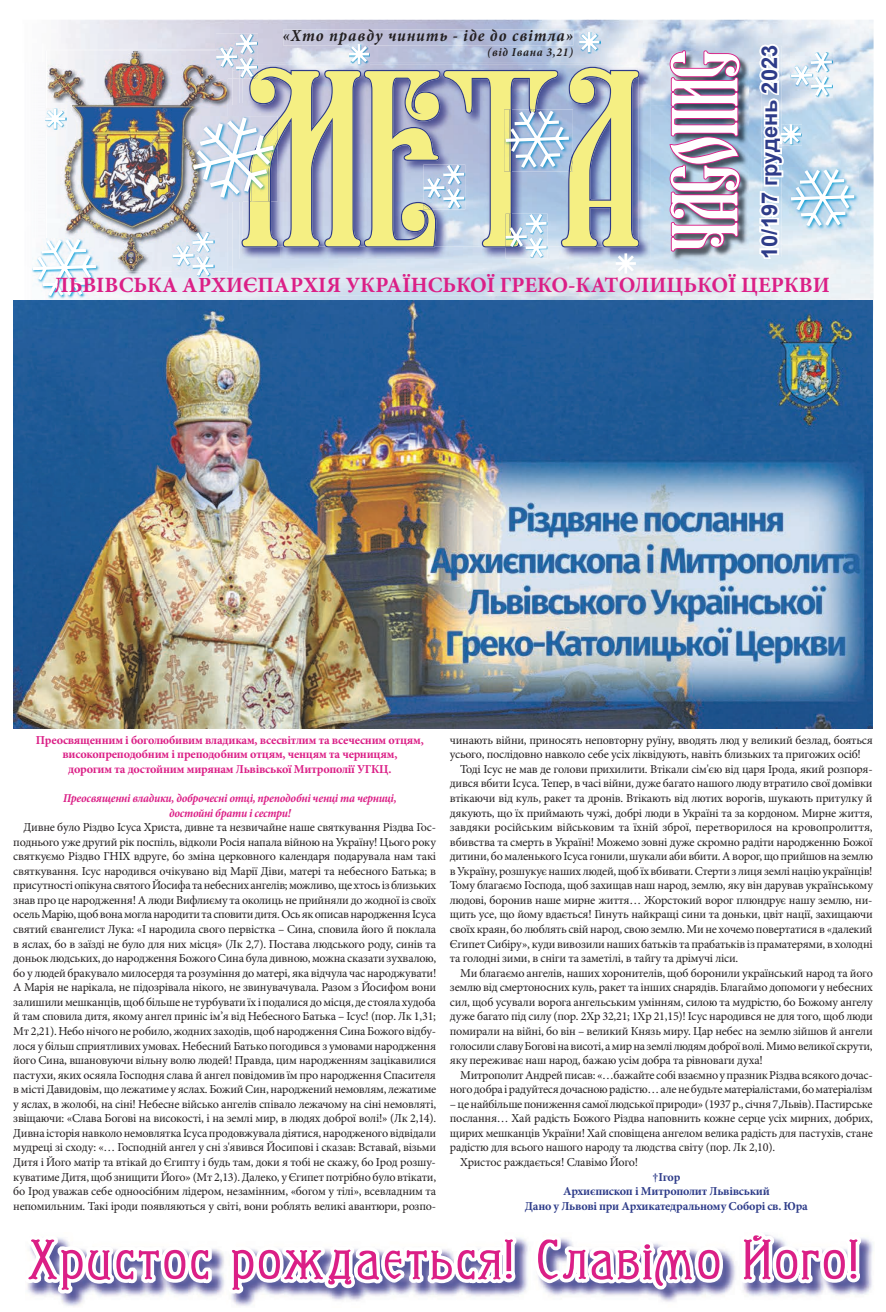
<style>
.page{position:relative;width:886px;height:1312px;background:#fff}
.page>*{position:absolute;margin:0;border:0;box-sizing:border-box;transform-origin:0 0}
.t1{font:242.5px "Ancient Kyiv";color:#f5ef83}
.t2{font:91px "Ancient Kyiv";color:#fff}
.t3{font:54.38px "Arkhive";letter-spacing:.04em;color:#db1f86;scale:1.19 1}
.t4{font:700 21.88px "Minion Pro";color:#db1f86}
.t5{font:700 21.88px "Arial";color:#2e3c89}
.t6{font:italic 700 condensed 17px "Minion Pro";letter-spacing:.06em;color:#231f20}
.t7{font:12.12px/14.5px "Minion Pro";letter-spacing:-.02em;color:#231f20;text-align:justify}
.t8{font:700 12.12px/14.5px "Minion Pro";letter-spacing:-.02em;color:#db1f86;text-align:center}
.t9{font:italic 700 condensed 12.12px/14.5px "Minion Pro";letter-spacing:-.02em;color:#db1f86;text-align:center}
.t10{font:700 12.12px/14.5px "Minion Pro";letter-spacing:-.02em;color:#2e3c89;text-align:center}
.t11{font:italic 700 condensed 12.12px "Minion Pro";letter-spacing:.06em;color:#231f20}
</style>
<div class="page">
<img style="left:61px;top:20px;width:812px;height:42px">
<img style="left:232px;top:62px;width:436px;height:43px">
<img style="left:745px;top:62px;width:128px;height:238px">
<img style="left:229px;top:201px;width:43px;height:99px">
<img style="left:283px;top:30px;width:290px;height:15px">
<img style="left:99px;top:274px;width:730px;height:22px">
<img style="left:240px;top:65px;width:411px;height:38px">
<img style="left:610px;top:103px;width:41px;height:156px">
<img style="left:240px;top:201px;width:40px;height:58px">
<img style="left:280px;top:247px;width:330px;height:12px">
<svg style="left:241px;top:67px;width:398px;height:180px;background:#7781b4"></svg>
<img style="left:99px;top:274px;width:133px;height:2px">
<img style="left:47px;top:51px;width:181px;height:220px">
<img style="left:671px;top:51px;width:78px;height:209px">
<img style="left:668px;top:49px;width:73px;height:203px">
<img style="left:854px;top:168px;width:4px;height:62px">
<img style="left:192px;top:116px;width:86px;height:85px">
<img style="left:250px;top:121px;width:28px;height:80px">
<img style="left:193px;top:103px;width:81px;height:95px">
<img style="left:504px;top:109px;width:5px;height:62px">
<img style="left:509px;top:109px;width:64px;height:62px">
<svg style="left:506px;top:111px;width:63px;height:57px"></svg>
<svg style="left:616px;top:253px;width:20px;height:20px"></svg>
<svg style="left:759px;top:44px;width:95px;height:215px"></svg>
<img style="left:32px;top:238px;width:67px;height:61px">
<img style="left:47px;top:238px;width:52px;height:38px">
<svg style="left:33px;top:239px;width:63px;height:57px"></svg>
<img style="left:506px;top:257px;width:41px;height:1px">
<svg style="left:506px;top:214px;width:41px;height:43px"></svg>
<img style="left:579px;top:32px;width:21px;height:21px">
<svg style="left:579px;top:32px;width:20px;height:20px"></svg>
<img style="left:423px;top:164px;width:42px;height:45px">
<svg style="left:423px;top:165px;width:41px;height:44px"></svg>
<svg style="left:216px;top:34px;width:42px;height:44px"></svg>
<img style="left:172px;top:232px;width:42px;height:45px">
<svg style="left:172px;top:232px;width:41px;height:44px"></svg>
<svg style="left:349px;top:44px;width:21px;height:22px"></svg>
<img style="left:47px;top:109px;width:19px;height:21px">
<svg style="left:45px;top:108px;width:20px;height:21px"></svg>
<img style="left:522px;top:1238px;width:351px;height:58px">
<svg style="left:27px;top:1237px;width:495px;height:69px"></svg>
<svg style="left:531px;top:1238px;width:197px;height:64px"></svg>
<svg style="left:734px;top:1234px;width:133px;height:54px"></svg>
<img style="left:13px;top:300px;width:860px;height:428px">
<h3 class="t6" style="left:282px;top:29px;width:292px">«Хто правду чинить - іде до світла»</h3>
<p class="t11" style="left:487px;top:47px;width:88px">(від Івана 3,21)</p>
<h3 class="t5" style="left:755px;top:259px;width:215px;rotate:-90deg">10/197 грудень 2023</h3>
<h3 class="t4" style="left:54px;top:276px;width:777px">ЛЬВІВСЬКА АРХИЄПАРХІЯ УКРАЇНСЬКОЇ ГРЕКО-КАТОЛИЦЬКОЇ ЦЕРКВИ</h3>
<h2 class="t2" style="left:660px;top:251px;width:203px;rotate:-90deg">часопис</h2>
<h1 class="t1" style="left:243px;top:39px;width:402px">мета</h1>
<p class="t8" style="left:36px;top:733px;width:389px">Преосвященним і боголюбивим владикам, всесвітлим та всечесним отцям, високопреподобним і преподобним отцям, ченцям та черницям,<br>дорогим та достойним мирянам Львівської Митрополії УГКЦ.</p>
<p class="t9" style="left:63px;top:791px;width:335px">Преосвященні владики, доброчесні отці, преподобні ченці та черниці, достойні брати і сестри!</p>
<p class="t7" style="left:13px;top:820px;width:425px;text-indent:10px">Дивне було Різдво Ісуса Христа, дивне та незвичайне наше святкування Різдва Гос&shy;поднього уже другий рік поспіль, відколи Росія напала війною на Україну! Цього року святкуємо Різдво ГНІХ вдруге, бо зміна церковного календаря подарувала нам такі святкування. Ісус народився очікувано від Марії Діви, матері та небесного Батька; в присутності опікуна святого Йосифа та небесних ангелів; можливо, ще хтось із близьких знав про це народження! А люди Вифлиєму та околиць не прийняли до жодної із своїх осель Марію, щоб вона могла народити та сповити дитя. Ось як описав народження Ісуса святий євангелист Лука: «І народила свого первістка – Сина, сповила його й поклала в яслах, бо в заїзді не було для них місця» (Лк 2,7). Постава людського роду, синів та доньок людських, до народження Божого Сина була дивною, можна сказати зухвалою, бо у людей бракувало милосердя та розуміння до матері, яка відчула час народжувати!<br>А Марія не нарікала, не підозрівала нікого, не звинувачувала. Разом з Йосифом вони залишили мешканців, щоб більше не турбувати їх і подалися до місця, де стояла худоба й там сповила дитя, якому ангел приніс ім’я від Небесного Батька – Ісус! (пор. Лк 1,31; Мт 2,21). Небо нічого не робило, жодних заходів, щоб народження Сина Божого відбу&shy;лося у більш сприятливих умовах. Небесний Батько погодився з умовами народження його Сина, вшановуючи вільну волю людей! Правда, цим народженням зацікавилися пастухи, яких осяяла Господня слава й ангел повідомив їм про народження Спасителя в місті Давидовім, що лежатиме у яслах. Божий Син, народжений немовлям, лежатиме у яслах, в жолобі, на сіні! Небесне військо ангелів співало лежачому на сіні немовляті, звіщаючи: «Слава Богові на високості, і на землі мир, в людях доброї волі!» (Лк 2,14).<br>Дивна історія навколо немовлятка Ісуса продовжувала діятися, народженого відвідали мудреці зі сходу: «… Господній ангел у сні з'явився Йосипові і сказав: Вставай, візьми Дитя і Його матір та втікай до Єгипту і будь там, доки я тобі не скажу, бо Ірод розшу&shy;куватиме Дитя, щоб знищити Його» (Мт 2,13). Далеко, у Єгипет потрібно було втікати, бо Ірод уважав себе одноосібним лідером, незамінним, «богом у тілі», всевладним та непомильним. Такі іроди появляються у світі, вони роблять великі авантюри, розпо-</p>
<p class="t7" style="left:450px;top:733px;width:424px">чинають війни, приносять неповторну руїну, вводять люд у великий безлад, бояться</p>
<p class="t7" style="left:450px;top:748px;width:412px">усього, послідовно навколо себе усіх ліквідують, навіть близьких та пригожих осіб!</p>
<p class="t7" style="left:460px;top:762px;width:414px">Тоді Ісус не мав де голови прихилити. Втікали сім'єю від царя Ірода, який розпоря-</p>
<p class="t7" style="left:450px;top:777px;width:424px">дився вбити Ісуса. Тепер, в часі війни, дуже багато нашого люду втратило свої домівки</p>
<p class="t7" style="left:450px;top:791px;width:424px">втікаючи від куль, ракет та дронів. Втікають від лютих ворогів, шукають притулку й</p>
<p class="t7" style="left:450px;top:806px;width:424px">дякують, що їх приймають чужі, добрі люди в Україні та за кордоном. Мирне життя,</p>
<p class="t7" style="left:450px;top:820px;width:424px">завдяки російським військовим та їхній зброї, перетворилося на кровопролиття,</p>
<p class="t7" style="left:450px;top:835px;width:424px">вбивства та смерть в Україні! Можемо зовні дуже скромно радіти народженню Божої</p>
<p class="t7" style="left:450px;top:849px;width:424px">дитини, бо маленького Ісуса гонили, шукали аби вбити. А ворог, що прийшов на землю</p>
<p class="t7" style="left:450px;top:864px;width:424px">в Україну, розшукує наших людей, щоб їх вбивати. Стерти з лиця землі націю українців!</p>
<p class="t7" style="left:450px;top:879px;width:424px">Тому благаємо Господа, щоб захищав наш народ, землю, яку він дарував українському</p>
<p class="t7" style="left:450px;top:893px;width:424px">людові, боронив наше мирне життя… Жорстокий ворог плюндрує нашу землю, ни-</p>
<p class="t7" style="left:450px;top:908px;width:424px">щить усе, що йому вдається! Гинуть найкращі сини та доньки, цвіт нації, захищаючи</p>
<p class="t7" style="left:450px;top:922px;width:424px">своїх краян, бо люблять свій народ, свою землю. Ми не хочемо повертатися в «далекий</p>
<p class="t7" style="left:450px;top:937px;width:424px">Єгипет Сибіру», куди вивозили наших батьків та прабатьків із праматерями, в холодні</p>
<p class="t7" style="left:450px;top:951px;width:290px">та голодні зими, в сніги та заметілі, в тайгу та дрімучі ліси.</p>
<p class="t7" style="left:460px;top:966px;width:414px">Ми благаємо ангелів, наших хоронителів, щоб боронили український народ та його</p>
<p class="t7" style="left:450px;top:980px;width:424px">землю від смертоносних куль, ракет та інших снарядів. Благаймо допомоги у небесних</p>
<p class="t7" style="left:450px;top:995px;width:424px">сил, щоб усували ворога ангельським умінням, силою та мудрістю, бо Божому ангелу</p>
<p class="t7" style="left:450px;top:1009px;width:424px">дуже багато під силу (пор. 2Хр 32,21; 1Хр 21,15)! Ісус народився не для того, щоб люди</p>
<p class="t7" style="left:450px;top:1024px;width:424px">помирали на війні, бо він – великий Князь миру. Цар небес на землю зійшов й ангели</p>
<p class="t7" style="left:450px;top:1039px;width:424px">голосили славу Богові на висоті, а мир на землі людям доброї волі. Мимо великої скрути,</p>
<p class="t7" style="left:450px;top:1053px;width:315px">яку переживає наш народ, бажаю усім добра та рівноваги духа!</p>
<p class="t7" style="left:460px;top:1068px;width:414px">Митрополит Андрей писав: «…бажайте собі взаємно у празник Різдва всякого дочас-</p>
<p class="t7" style="left:450px;top:1082px;width:424px">ного добра і радуйтеся дочасною радістю… але не будьте матеріалістами, бо матеріалізм</p>
<p class="t7" style="left:450px;top:1097px;width:424px">– це найбільше пониження самої людської природи» (1937 р., січня 7,Львів). Пастирське</p>
<p class="t7" style="left:450px;top:1111px;width:424px">послання… Хай радість Божого Різдва наповнить кожне серце усіх мирних, добрих,</p>
<p class="t7" style="left:450px;top:1126px;width:424px">щирих мешканців України! Хай сповіщена ангелом велика радість для пастухів, стане</p>
<p class="t7" style="left:450px;top:1140px;width:327px">радістю для всього нашого народу та людства світу (пор. Лк 2,10).</p>
<p class="t7" style="left:460px;top:1155px;width:179px">Христос раждається! Славімо Його!</p>
<p class="t10" style="left:525px;top:1170px;width:284px">†Ігор<br>Архиєпископ і Митрополит Львівський<br>Дано у Львові при Архикатедральному Соборі св. Юра</p>
<h3 class="t3" style="left:28px;top:1233px;width:699px">Христос рождається! Славімо Його!</h3>
</div>
